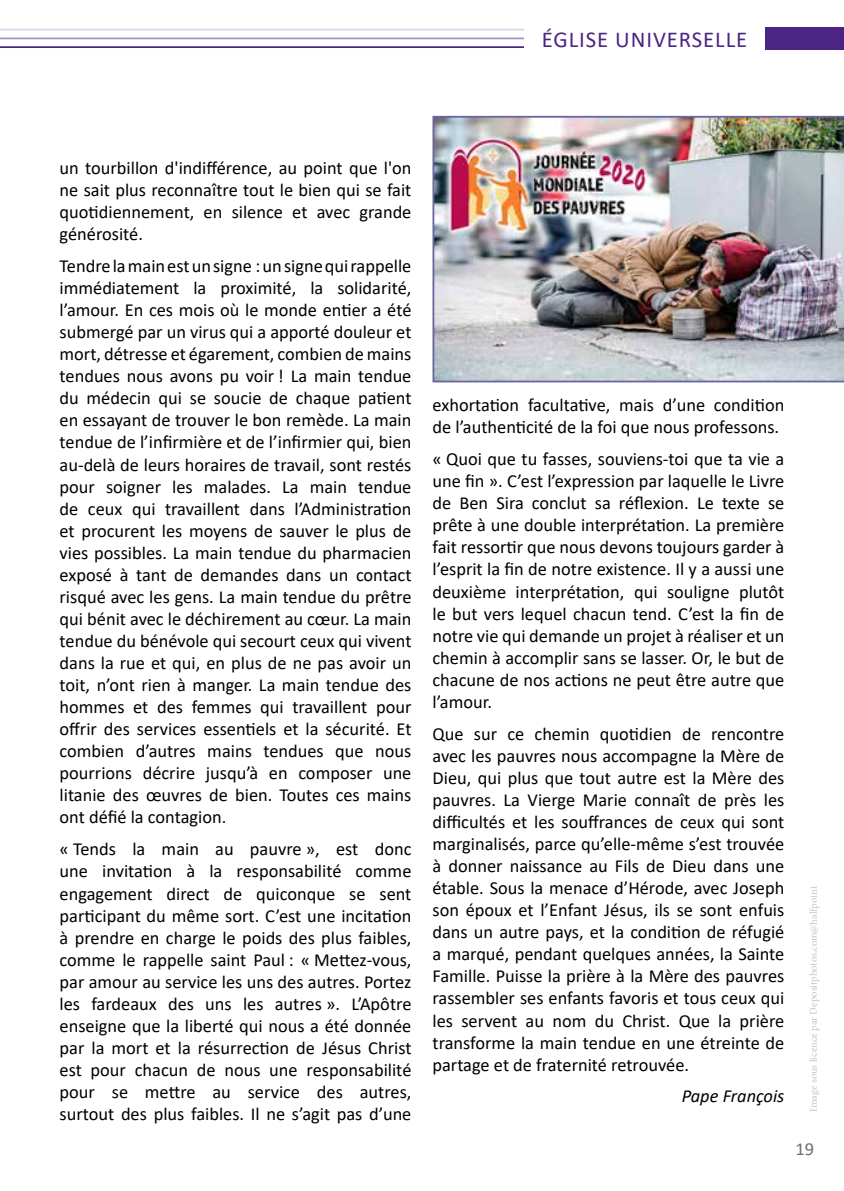
<style>
.page{position:relative;width:844px;height:1191px;background:#fff}
.page>*{position:absolute;margin:0;border:0;box-sizing:border-box;transform-origin:0 0}
.t1{font:22.75px "Calibri";letter-spacing:.04em;color:#4b2583}
.t2{font:18.38px/22.1px "Calibri";color:#000;text-align:justify}
.t3{font:italic 18.38px "Calibri";color:#000}
.t4{font:18.38px "Calibri";color:#706f6f}
.t5{font:10.5px "Minion Pro";color:#bababa}
</style>
<div class="page">
<img style="left:432px;top:116px;width:411px;height:266px">
<hr style="left:0;top:46px;width:766px;height:2px;background:#4b2583">
<hr style="left:0;top:38px;width:767px;height:1px;background:#4b2583">
<hr style="left:0;top:29px;width:766px;height:2px;background:#4b2583">
<div style="left:764px;top:27px;width:79px;height:23px;background:#4b2583"></div>
<div style="left:524px;top:27px;width:240px;height:23px;background:#fff"></div>
<p class="t1" style="left:541px;top:24px;width:207px">ÉGLISE UNIVERSELLE</p>
<p class="t2" style="left:60px;top:156px;width:353px">un tourbillon d'indifférence, au point que l'on ne sait plus reconnaître tout le bien qui se fait quotidiennement, en silence et avec grande générosité.</p>
<p class="t2" style="left:60px;top:254px;width:353px">Tendre la main est un signe : un signe qui rappelle immédiatement la proximité, la solidarité, l’amour. En ces mois où le monde entier a été submergé par un virus qui a apporté douleur et mort, détresse et égarement, combien de mains tendues nous avons pu voir ! La main tendue du médecin qui se soucie de chaque patient en essayant de trouver le bon remède. La main tendue de l’infirmière et de l’infirmier qui, bien au-delà de leurs horaires de travail, sont restés pour soigner les malades. La main tendue de ceux qui travaillent dans l’Administration et procurent les moyens de sauver le plus de vies possibles. La main tendue du pharmacien exposé à tant de demandes dans un contact risqué avec les gens. La main tendue du prêtre qui bénit avec le déchirement au cœur. La main tendue du bénévole qui secourt ceux qui vivent dans la rue et qui, en plus de ne pas avoir un toit, n’ont rien à manger. La main tendue des hommes et des femmes qui travaillent pour offrir des services essentiels et la sécurité. Et combien d’autres mains tendues que nous pourrions décrire jusqu’à en composer une litanie des œuvres de bien. Toutes ces mains ont défié la contagion.</p>
<p class="t2" style="left:60px;top:838px;width:353px">« Tends la main au pauvre », est donc une invitation à la responsabilité comme engagement direct de quiconque se sent participant du même sort. C’est une incitation à prendre en charge le poids des plus faibles, comme le rappelle saint Paul : « Mettez-vous, par amour au service les uns des autres. Portez les fardeaux des uns les autres ». L’Apôtre enseigne que la liberté qui nous a été donnée par la mort et la résurrection de Jésus Christ est pour chacun de nous une responsabilité pour se mettre au service des autres, surtout des plus faibles. Il ne s’agit pas d’une</p>
<p class="t2" style="left:432px;top:393px;width:353px">exhortation facultative, mais d’une condition de l’authenticité de la foi que nous professons.</p>
<p class="t2" style="left:432px;top:447px;width:353px">« Quoi que tu fasses, souviens-toi que ta vie a une fin ». C’est l’expression par laquelle le Livre de Ben Sira conclut sa réflexion. Le texte se prête à une double interprétation. La première fait ressortir que nous devons toujours garder à l’esprit la fin de notre existence. Il y a aussi une deuxième interprétation, qui souligne plutôt le but vers lequel chacun tend. C’est la fin de notre vie qui demande un projet à réaliser et un chemin à accomplir sans se lasser. Or, le but de chacune de nos actions ne peut être autre que l’amour.</p>
<p class="t2" style="left:432px;top:722px;width:353px">Que sur ce chemin quotidien de rencontre avec les pauvres nous accompagne la Mère de Dieu, qui plus que tout autre est la Mère des pauvres. La Vierge Marie connaît de près les difficultés et les souffrances de ceux qui sont marginalisés, parce qu’elle-même s’est trouvée à donner naissance au Fils de Dieu dans une étable. Sous la menace d’Hérode, avec Joseph son époux et l’Enfant Jésus, ils se sont enfuis dans un autre pays, et la condition de réfugié a marqué, pendant quelques années, la Sainte Famille. Puisse la prière à la Mère des pauvres rassembler ses enfants favoris et tous ceux qui les servent au nom du Christ. Que la prière transforme la main tendue en une étreinte de partage et de fraternité retrouvée.</p>
<p class="t3" style="left:681px;top:1083px;width:104px">Pape François</p>
<p class="t5" style="left:806px;top:1111px;width:227px;rotate:-90deg">Image sous licence par Depositphotos.com@halfpoint</p>
<p class="t4" style="left:795px;top:1136px;width:20px">19</p>
</div>
